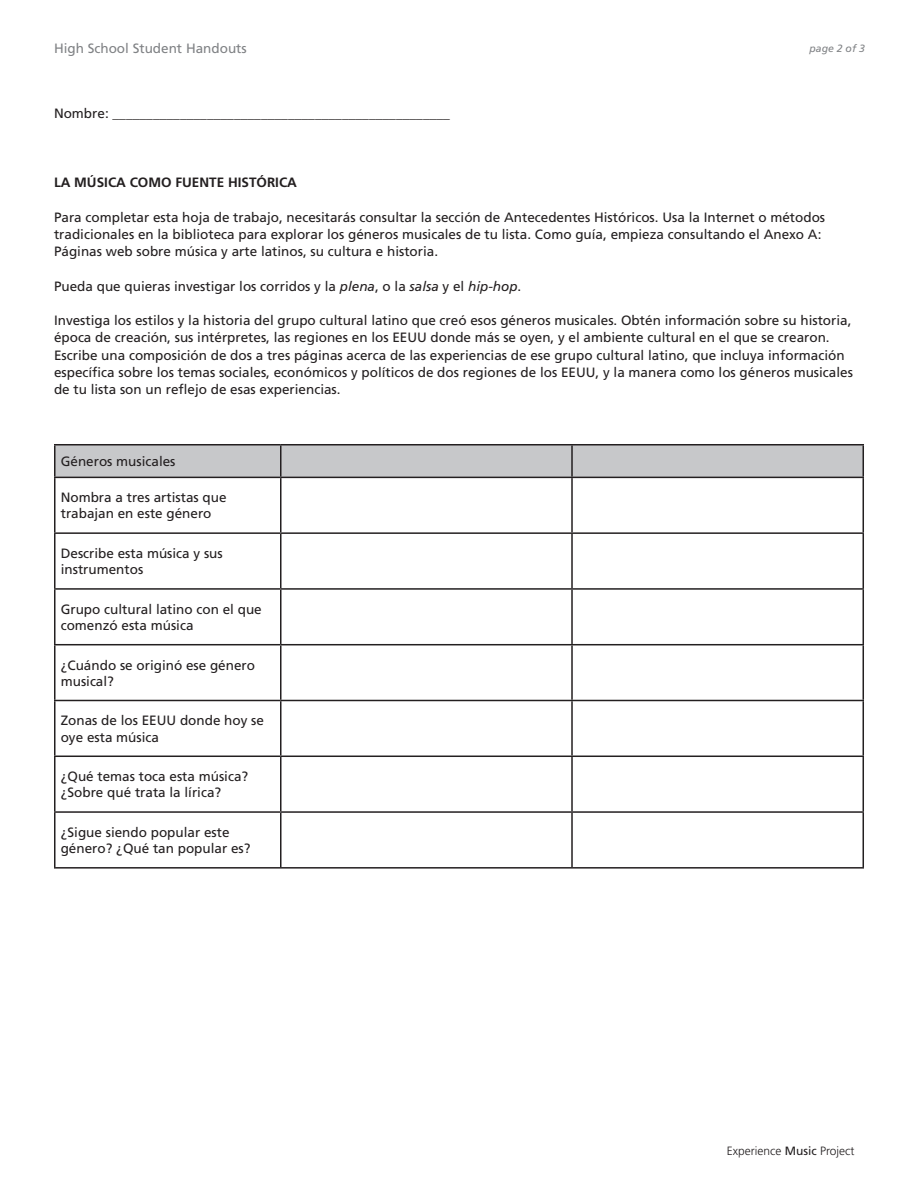
<style>
.page{position:relative;width:918px;height:1188px;background:#fff}
.page>*{position:absolute;margin:0;border:0;box-sizing:border-box;transform-origin:0 0}
.t1{font:13.5px/17.2px "Frutiger";color:#231f20}
.t2{font:700 13.5px "Frutiger";color:#231f20}
.t3{font:13.5px "Frutiger";color:#808285}
.t4{font:300 12px "Frutiger";color:#231f20}
.t5{font:italic 10.5px "Frutiger";color:#808285}
.s1{font-style:italic}
.s2{font-weight:400}
</style>
<div class="page">
<div style="left:56px;top:445px;width:807px;height:32px;background:#c7c8ca"></div>
<hr style="left:54px;top:444px;width:227px;height:1px;background:#231f20">
<hr style="left:54px;top:445px;width:2px;height:32px;background:#231f20">
<hr style="left:281px;top:444px;width:291px;height:1px;background:#231f20">
<hr style="left:280px;top:445px;width:2px;height:32px;background:#231f20">
<hr style="left:572px;top:444px;width:292px;height:1px;background:#231f20">
<hr style="left:571px;top:445px;width:2px;height:32px;background:#231f20">
<hr style="left:863px;top:445px;width:1px;height:32px;background:#231f20">
<hr style="left:54px;top:477px;width:227px;height:1px;background:#231f20">
<hr style="left:54px;top:478px;width:2px;height:54px;background:#231f20">
<hr style="left:281px;top:477px;width:291px;height:1px;background:#231f20">
<hr style="left:280px;top:478px;width:2px;height:54px;background:#231f20">
<hr style="left:572px;top:477px;width:292px;height:1px;background:#231f20">
<hr style="left:571px;top:478px;width:2px;height:54px;background:#231f20">
<hr style="left:863px;top:478px;width:1px;height:54px;background:#231f20">
<hr style="left:54px;top:532px;width:227px;height:2px;background:#231f20">
<hr style="left:54px;top:534px;width:2px;height:54px;background:#231f20">
<hr style="left:281px;top:532px;width:291px;height:2px;background:#231f20">
<hr style="left:280px;top:534px;width:2px;height:54px;background:#231f20">
<hr style="left:572px;top:532px;width:292px;height:2px;background:#231f20">
<hr style="left:571px;top:534px;width:2px;height:54px;background:#231f20">
<hr style="left:863px;top:534px;width:1px;height:54px;background:#231f20">
<hr style="left:54px;top:588px;width:227px;height:2px;background:#231f20">
<hr style="left:54px;top:590px;width:2px;height:54px;background:#231f20">
<hr style="left:281px;top:588px;width:291px;height:2px;background:#231f20">
<hr style="left:280px;top:590px;width:2px;height:54px;background:#231f20">
<hr style="left:572px;top:588px;width:292px;height:2px;background:#231f20">
<hr style="left:571px;top:590px;width:2px;height:54px;background:#231f20">
<hr style="left:863px;top:590px;width:1px;height:54px;background:#231f20">
<hr style="left:54px;top:644px;width:227px;height:1px;background:#231f20">
<hr style="left:54px;top:645px;width:2px;height:55px;background:#231f20">
<hr style="left:281px;top:644px;width:291px;height:1px;background:#231f20">
<hr style="left:280px;top:645px;width:2px;height:55px;background:#231f20">
<hr style="left:572px;top:644px;width:292px;height:1px;background:#231f20">
<hr style="left:571px;top:645px;width:2px;height:55px;background:#231f20">
<hr style="left:863px;top:645px;width:1px;height:55px;background:#231f20">
<hr style="left:54px;top:700px;width:227px;height:1px;background:#231f20">
<hr style="left:54px;top:701px;width:2px;height:55px;background:#231f20">
<hr style="left:281px;top:700px;width:291px;height:1px;background:#231f20">
<hr style="left:280px;top:701px;width:2px;height:55px;background:#231f20">
<hr style="left:572px;top:700px;width:292px;height:1px;background:#231f20">
<hr style="left:571px;top:701px;width:2px;height:55px;background:#231f20">
<hr style="left:863px;top:701px;width:1px;height:55px;background:#231f20">
<hr style="left:54px;top:756px;width:227px;height:1px;background:#231f20">
<hr style="left:54px;top:757px;width:2px;height:54px;background:#231f20">
<hr style="left:281px;top:756px;width:291px;height:1px;background:#231f20">
<hr style="left:280px;top:757px;width:2px;height:54px;background:#231f20">
<hr style="left:572px;top:756px;width:292px;height:1px;background:#231f20">
<hr style="left:571px;top:757px;width:2px;height:54px;background:#231f20">
<hr style="left:863px;top:757px;width:1px;height:54px;background:#231f20">
<hr style="left:54px;top:811px;width:227px;height:2px;background:#231f20">
<hr style="left:54px;top:813px;width:2px;height:54px;background:#231f20">
<hr style="left:281px;top:811px;width:291px;height:2px;background:#231f20">
<hr style="left:280px;top:813px;width:2px;height:54px;background:#231f20">
<hr style="left:572px;top:811px;width:292px;height:2px;background:#231f20">
<hr style="left:571px;top:813px;width:2px;height:54px;background:#231f20">
<hr style="left:863px;top:813px;width:1px;height:54px;background:#231f20">
<hr style="left:54px;top:867px;width:810px;height:2px;background:#231f20">
<p class="t3" style="left:54px;top:40px;width:194px">High School Student Handouts</p>
<p class="t5" style="left:809px;top:42px;width:57px">page 2 of 3</p>
<p class="t1" style="left:54px;top:105px;width:398px">Nombre: __________________________________________________</p>
<p class="t2" style="left:54px;top:175px;width:245px">LA MÚSICA COMO FUENTE HISTÓRICA</p>
<p class="t1" style="left:54px;top:208px;width:773px">Para completar esta hoja de trabajo, necesitarás consultar la sección de Antecedentes Históricos. Usa la Internet o métodos</p>
<p class="t1" style="left:54px;top:226px;width:769px">tradicionales en la biblioteca para explorar los géneros musicales de tu lista. Como guía, empieza consultando el Anexo A:</p>
<p class="t1" style="left:54px;top:243px;width:386px">Páginas web sobre música y arte latinos, su cultura e historia.</p>
<p class="t1" style="left:54px;top:277px;width:469px">Pueda que quieras investigar los corridos y la <span class="s1">plena</span>, o la <span class="s1">salsa</span> y el <span class="s1">hip-hop</span>.</p>
<p class="t1" style="left:54px;top:312px;width:800px">Investiga los estilos y la historia del grupo cultural latino que creó esos géneros musicales. Obtén información sobre su historia, época de creación, sus intérpretes, las regiones en los EEUU donde más se oyen, y el ambiente cultural en el que se crearon.<br>Escribe una composición de dos a tres páginas acerca de las experiencias de ese grupo cultural latino, que incluya información específica sobre los temas sociales, económicos y políticos de dos regiones de los EEUU, y la manera como los géneros musicales de tu lista son un reflejo de esas experiencias.</p>
<p class="t1" style="left:61px;top:453px;width:116px">Géneros musicales</p>
<p class="t1" style="left:61px;top:489px;width:167px">Nombra a tres artistas que</p>
<p class="t1" style="left:61px;top:505px;width:152px">trabajan en este género</p>
<p class="t1" style="left:61px;top:545px;width:164px">Describe esta música y sus</p>
<p class="t1" style="left:61px;top:561px;width:84px">instrumentos</p>
<p class="t1" style="left:61px;top:601px;width:203px;line-height:16.2px">Grupo cultural latino con el que comenzó esta música</p>
<p class="t1" style="left:61px;top:657px;width:196px;line-height:16.2px">¿Cuándo se originó ese género musical?</p>
<p class="t1" style="left:61px;top:713px;width:205px;line-height:16.2px">Zonas de los EEUU donde hoy se oye esta música</p>
<p class="t1" style="left:61px;top:768px;width:189px;line-height:16.2px">¿Qué temas toca esta música? ¿Sobre qué trata la lírica?</p>
<p class="t1" style="left:61px;top:824px;width:170px">¿Sigue siendo popular este</p>
<p class="t1" style="left:61px;top:840px;width:191px">género? ¿Qué tan popular es?</p>
<p class="t4" style="left:727px;top:1144px;width:129px">Experience <span class="s2">Music</span> Project</p>
</div>
